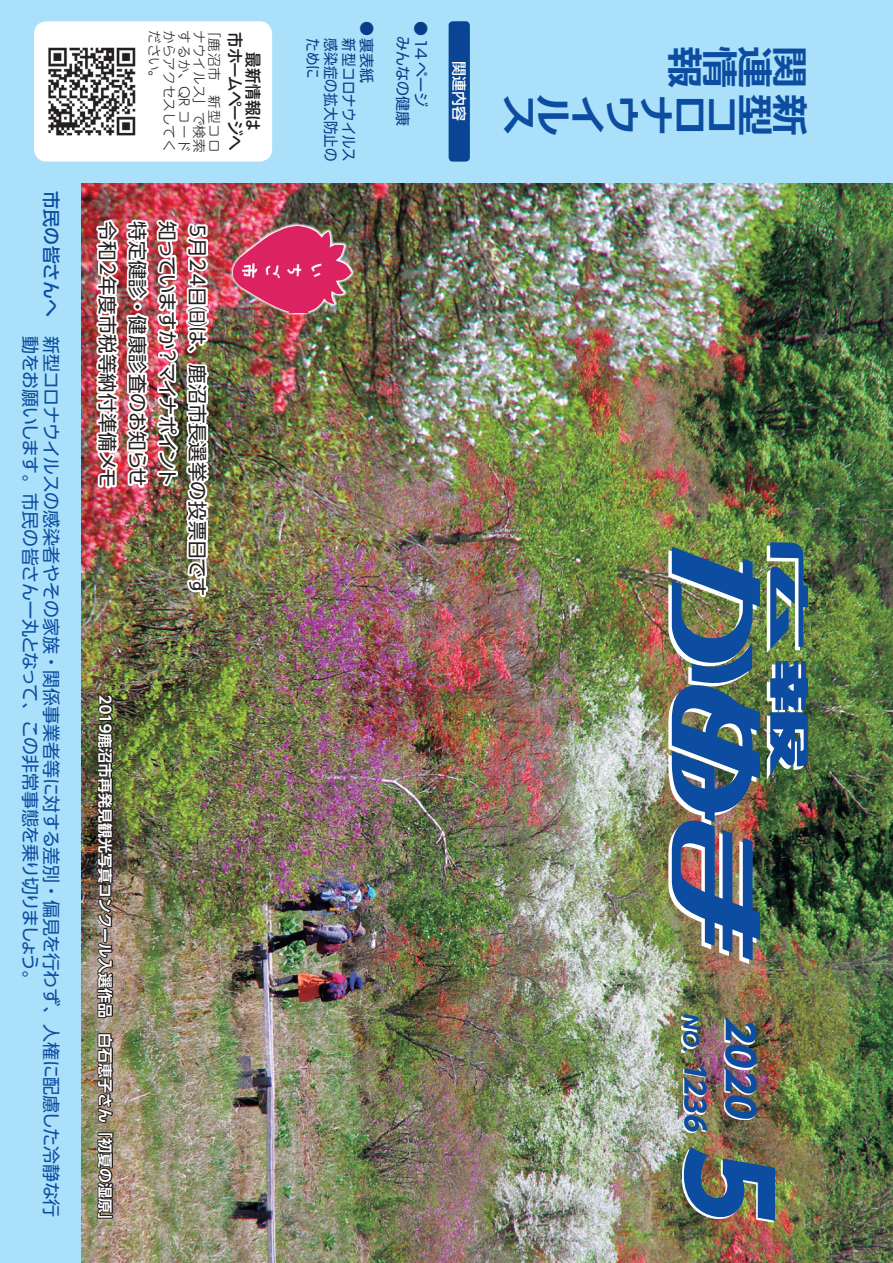
<style>
.page{position:relative;width:893px;height:1263px;background:#fff}
.page>*{position:absolute;margin:0;border:0;box-sizing:border-box;transform-origin:0 0}
.t1{font:italic 700 111.15px "UD Shin Go Pro";color:#0d4da1}
.t2{font:italic 700 37.95px "UD Shin Go Pro";color:#0d4da1}
.t3{font:700 35.7px/34.2px "Shin Go Pro De";color:#0d4da1;text-align:justify;scale:1.18 1}
.t4{font:italic 700 27.45px "UD Shin Go Pro";color:#0d4da1}
.t5{font:19.5px "UD Shin Go Pro";letter-spacing:-.03em;color:#231f20}
.t6{font:19.5px "UD Shin Go Pro";letter-spacing:-.075em;color:#231f20}
.t7{font:19.5px "UD Shin Go Pro";letter-spacing:-.005em;color:#231f20}
.t8{font:19.5px "UD Shin Go Pro";color:#231f20}
.t9{font:italic 700 18.9px "UD Shin Go Pro";color:#0d4da1}
.t10{font:18px "UD Shin Go Pro";letter-spacing:-.025em;color:#0d4da1}
.t11{font:500 18px "UD Shin Go Pro";color:#0d4da1}
.t12{font:500 16.5px "UD Shin M Go Pro";letter-spacing:-.055em;color:#231f20;scale:.95 1}
.t13{font:700 15px "UD Shin Go Pro De";color:#fff}
.t14{font:15px "Shin Go Pro";letter-spacing:.01em;color:#083e89;scale:.9 1}
.t15{font:15px "Shin Go Pro";letter-spacing:.01em;color:#083e89}
.t16{font:500 15px "UD Shin Go Pro";color:#fff}
.t17{font:300 13.5px "UD Shin M Go Pro";letter-spacing:.005em;color:#231f20}
.s1{font-family:"UD Shin M Go Pro"}
</style>
<div class="page">
<img style="left:81px;top:183px;width:812px;height:1080px">
<img style="left:668px;top:546px;width:92px;height:418px">
<img style="left:767px;top:542px;width:41px;height:111px">
<svg style="left:767px;top:661px;width:41px;height:119px;background:#43719e"></svg>
<svg style="left:681px;top:1016px;width:16px;height:37px"></svg>
<img style="left:682px;top:1149px;width:91px;height:73px">
<img style="left:723px;top:1018px;width:32px;height:102px">
<svg style="left:683px;top:1068px;width:23px;height:65px"></svg>
<img style="left:95px;top:690px;width:20px;height:238px">
<div style="left:103px;top:928px;width:4px;height:15px;border:2px solid #231f20"></div>
<svg style="left:95px;top:940px;width:20px;height:79px;background:#5b514b"></svg>
<svg style="left:96px;top:1032px;width:19px;height:92px;background:#564d45"></svg>
<svg style="left:95px;top:1131px;width:20px;height:89px;background:#4c453d"></svg>
<img style="left:92px;top:183px;width:127px;height:416px">
<img style="left:230px;top:222px;width:125px;height:94px">
<img style="left:234px;top:226px;width:117px;height:86px">
<div style="left:0;top:0;width:893px;height:183px;background:#aae0f9"></div>
<div style="left:0;top:0;width:81px;height:1263px;background:#aae0f9"></div>
<div style="left:34px;top:21px;width:238px;height:141px;background:#fff;border-radius:13px"></div>
<img style="left:48px;top:47px;width:88px;height:89px">
<div style="left:449px;top:21px;width:21px;height:141px;background:#094594;border-radius:4px"></div>
<p class="t11" style="left:66px;top:191px;width:127px;rotate:90deg">市民の皆さんへ</p>
<p class="t10" style="left:45px;top:336px;width:653px;rotate:90deg">動をお願いします。市民の皆さん一丸となって、この非常事態を乗り切りましょう。</p>
<p class="t10" style="left:66px;top:336px;width:883px;rotate:90deg">新型コロナウイルスの感染者やその家族・関係事業者等に対する差別・偏見を行わず、人権に配慮した冷静な行</p>
<p class="t15" style="left:379px;top:21px;width:64px;rotate:90deg">● 裏表紙</p>
<p class="t15" style="left:415px;top:21px;width:106px;rotate:90deg">　みんなの健康</p>
<p class="t15" style="left:433px;top:21px;width:87px;rotate:90deg">● 14ページ</p>
<p class="t17" style="left:165px;top:30px;width:55px;rotate:90deg">ださい。</p>
<p class="t17" style="left:180px;top:30px;width:124px;rotate:90deg">からアクセスしてく</p>
<p class="t17" style="left:195px;top:30px;width:124px;rotate:90deg">するか、QR コード</p>
<p class="t17" style="left:210px;top:30px;width:124px;rotate:90deg">ナウイルス」で検索</p>
<p class="t17" style="left:225px;top:24px;width:131px;rotate:90deg">「鹿沼市　新型コロ</p>
<p class="t12" style="left:249px;top:32px;width:126px;rotate:90deg">市ホームページへ</p>
<p class="t14" style="left:325px;top:38px;width:46px;rotate:90deg">ために</p>
<p class="t14" style="left:343px;top:38px;width:139px;rotate:90deg">感染症の拡大防止の</p>
<p class="t14" style="left:361px;top:38px;width:138px;rotate:90deg">新型コロナウイルス</p>
<h3 class="t3" style="left:812px;top:46px;width:78px;rotate:90deg">関新連型情コ</h3>
<p class="t12" style="left:267px;top:52px;width:84px;rotate:90deg">最新情報は</p>
<h3 class="t3" style="left:706px;top:46px;width:38px;rotate:90deg">報</h3>
<p class="t16" style="left:471px;top:61px;width:61px;rotate:90deg">関連内容</p>
<h3 class="t3" style="left:712px;top:94px;width:37px;rotate:90deg">ロナウイルス</h3>
<p class="t7" style="left:123px;top:221px;width:268px;rotate:90deg">令和２年度市税等納付準備メモ</p>
<p class="t8" style="left:153px;top:221px;width:267px;rotate:90deg">特定健診・健康診査のお知らせ</p>
<p class="t6" style="left:183px;top:221px;width:267px;rotate:90deg">知っていますか？マイナポイント</p>
<p class="t5" style="left:213px;top:221px;width:377px;rotate:90deg">５月２４日㈰は、鹿沼市長選挙の投票日です</p>
<p class="t13" style="left:117px;top:692px;width:537px;rotate:90deg">２０１９鹿沼市再発見観光写真コンクール入選作品　白石恵子さん「初夏の湿原」</p>
<p class="t9" style="left:706px;top:1013px;width:45px;rotate:90deg">NO<span class="s1">.</span></p>
<h3 class="t4" style="left:717px;top:1060px;width:79px;rotate:90deg">1236</h3>
<h2 class="t2" style="left:771px;top:1016px;width:112px;rotate:90deg">2020</h2>
<h1 class="t1" style="left:819px;top:1142px;width:106px;rotate:90deg">5</h1>
</div>
